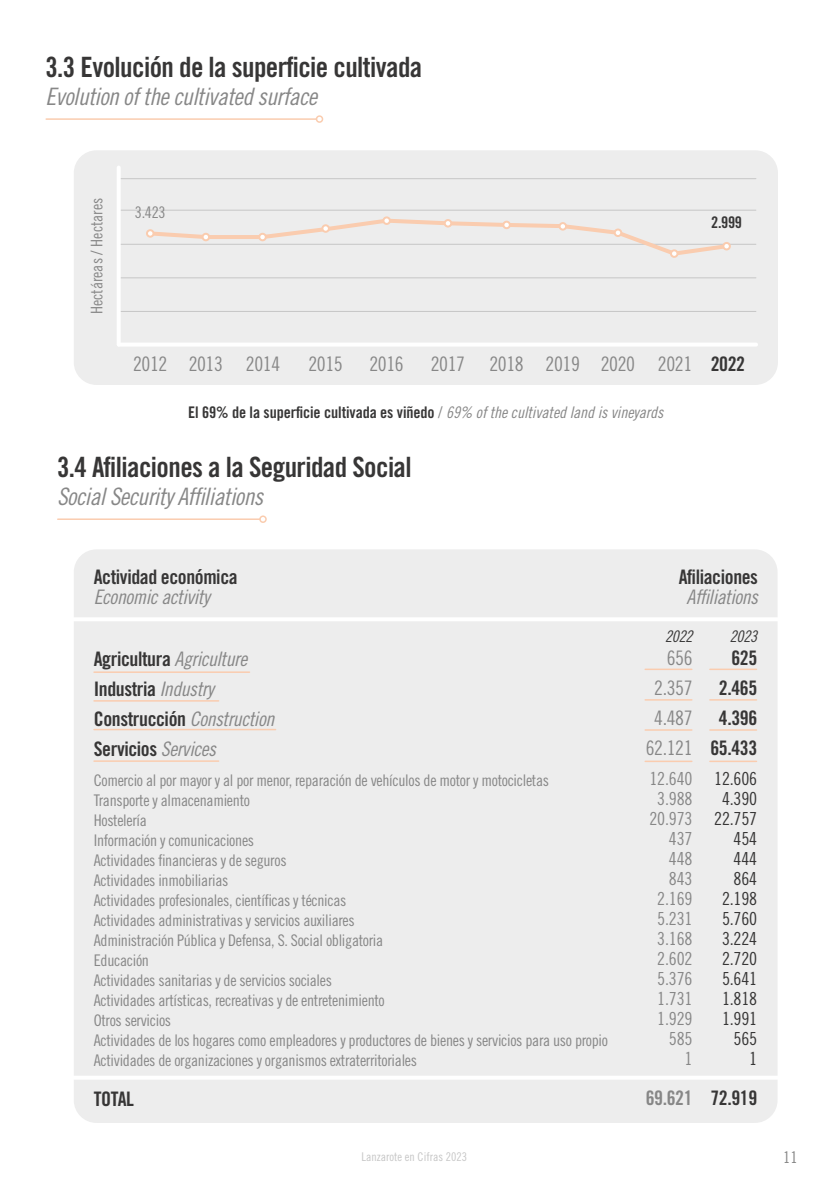
<style>
.page{position:relative;width:840px;height:1191px;background:#fff}
.page>*{position:absolute;margin:0;border:0;box-sizing:border-box;transform-origin:0 0}
.t1{font:28px "Trade Gothic LT Std Bd Cn 20";letter-spacing:-.02em;color:#373636}
.t2{font:24px "Trade Gothic LT Std Cn 18 Obl";letter-spacing:-.02em;color:#878787}
.t3{font:20px/30px "Trade Gothic LT Std Bd Cn 20";letter-spacing:-.02em;color:#373636}
.t4{font:20px/30px "Trade Gothic LT Std Cn 18";letter-spacing:-.02em;color:#878787;text-align:right}
.t5{font:20px "Trade Gothic LT Std Cn 18 Obl";letter-spacing:-.02em;color:#878787}
.t6{font:20px "Trade Gothic LT Std Bd Cn 20";color:#878787}
.t7{font:18px/20px "Trade Gothic LT Std Cn 18";letter-spacing:-.01em;color:#373636;text-align:right}
.t8{font:18px/20px "Trade Gothic LT Std Cn 18";letter-spacing:-.01em;color:#878787;text-align:right}
.t9{font:16px/20px "Trade Gothic LT Std Cn 18";letter-spacing:-.02em;color:#878787}
.t10{font:16px "Trade Gothic LT Std Bd Cn 20";letter-spacing:-.005em;color:#373636}
.t11{font:16px "Trade Gothic LT Std Cn 18";color:#878787}
.t12{font:16px "Trade Gothic LT Std Cn 18 Obl";letter-spacing:-.02em;color:#373636}
.t13{font:12px "Trade Gothic LT Std Cn 18";color:#c6c6c6}
.s1{font-family:"Trade Gothic LT Std Cn 18";color:#878787}
.s2{font-family:"Trade Gothic LT Std Cn 18 Obl";color:#878787}
</style>
<div class="page">
<div style="left:74px;top:150px;width:703px;height:235px;background:#ededed;border-radius:23px"></div>
<hr style="left:119px;top:244px;width:636px;height:1px;background:#c6c6c6">
<hr style="left:46px;top:118px;width:270px;height:2px;background:#faccaf">
<div style="left:315px;top:115px;width:8px;height:8px;border:2px solid #faccaf;border-radius:50%"></div>
<hr style="left:119px;top:342px;width:636px;height:4px;background:#fff">
<hr style="left:119px;top:311px;width:636px;height:1px;background:#c6c6c6">
<hr style="left:119px;top:277px;width:636px;height:1px;background:#c6c6c6">
<hr style="left:119px;top:210px;width:636px;height:1px;background:#c6c6c6">
<hr style="left:119px;top:178px;width:636px;height:1px;background:#c6c6c6">
<hr style="left:117px;top:167px;width:4px;height:177px;background:#fff">
<hr style="left:58px;top:518px;width:202px;height:2px;background:#faccaf">
<div style="left:259px;top:515px;width:7px;height:8px;border:2px solid #faccaf;border-radius:50%"></div>
<div style="left:74px;top:549px;width:703px;height:574px;background:#ededed;border-radius:23px"></div>
<hr style="left:40px;top:617px;width:782px;height:4px;background:#fff">
<hr style="left:74px;top:1076px;width:703px;height:3px;background:#fff">
<hr style="left:709px;top:668px;width:47px;height:2px;background:#faccaf">
<hr style="left:644px;top:668px;width:47px;height:2px;background:#faccaf">
<hr style="left:709px;top:699px;width:47px;height:1px;background:#faccaf">
<hr style="left:644px;top:699px;width:47px;height:1px;background:#faccaf">
<hr style="left:709px;top:729px;width:47px;height:1px;background:#faccaf">
<hr style="left:644px;top:729px;width:47px;height:1px;background:#faccaf">
<hr style="left:709px;top:760px;width:47px;height:2px;background:#faccaf">
<hr style="left:644px;top:760px;width:47px;height:2px;background:#faccaf">
<hr style="left:94px;top:671px;width:155px;height:2px;background:#faccaf">
<hr style="left:94px;top:700px;width:124px;height:1px;background:#faccaf">
<hr style="left:94px;top:760px;width:124px;height:2px;background:#faccaf">
<hr style="left:94px;top:729px;width:181px;height:1px;background:#faccaf">
<svg style="left:146px;top:216px;width:584px;height:42px"></svg>
<div style="left:722px;top:242px;width:8px;height:8px;border:2px solid #faccaf;border-radius:50%"></div>
<h1 class="t1" style="left:45px;top:50px;width:378px">3.3 Evolución de la superficie cultivada</h1>
<h2 class="t2" style="left:45px;top:82px;width:273px">Evolution of the cultivated surface</h2>
<p class="t11" style="left:87px;top:314px;width:118px;rotate:-90deg">Hectáreas / Hectares</p>
<p class="t9" style="left:135px;top:202px;width:32px">3.423</p>
<p class="t4" style="left:133px;top:348px;width:148px">2012 2013 2014</p>
<p class="t4" style="left:308px;top:348px;width:36px">2015</p>
<p class="t4" style="left:369px;top:348px;width:36px">2016</p>
<p class="t4" style="left:430px;top:348px;width:263px">2017 2018 2019 2020 2021</p>
<p class="t10" style="left:188px;top:402px;width:476px">El 69% de la superficie cultivada es viñedo <span class="s1">/</span> <span class="s2">69% of the cultivated land is vineyards</span></p>
<h1 class="t1" style="left:57px;top:450px;width:356px">3.4 Afiliaciones a la Seguridad Social</h1>
<h2 class="t2" style="left:57px;top:482px;width:208px">Social Security Affiliations</h2>
<p class="t10" style="left:710px;top:212px;width:32px">2.999</p>
<p class="t3" style="left:710px;top:349px;width:36px">2022</p>
<p class="t3" style="left:94px;top:562px;width:145px">Actividad económica</p>
<p class="t5" style="left:94px;top:585px;width:117px">Economic activity</p>
<p class="t3" style="left:94px;top:643px;width:182px">Agricultura <span class="s2">Agriculture<br></span>Industria <span class="s2">Industry<br></span>Construcción <span class="s2">Construction<br></span>Servicios <span class="s2">Services</span></p>
<p class="t9" style="left:94px;top:770px;width:515px">Comercio al por mayor y al por menor, reparación de vehículos de motor y motocicletas Transporte y almacenamiento<br>Hostelería<br>Información y comunicaciones<br>Actividades financieras y de seguros<br>Actividades inmobiliarias<br>Actividades profesionales, científicas y técnicas<br>Actividades administrativas y servicios auxiliares<br>Administración Pública y Defensa, S. Social obligatoria<br>Educación<br>Actividades sanitarias y de servicios sociales<br>Actividades artísticas, recreativas y de entretenimiento<br>Otros servicios<br>Actividades de los hogares como empleadores y productores de bienes y servicios para uso propio Actividades de organizaciones y organismos extraterritoriales</p>
<p class="t3" style="left:94px;top:1083px;width:42px">TOTAL</p>
<p class="t3" style="left:678px;top:562px;width:81px">Afiliaciones</p>
<p class="t5" style="left:686px;top:585px;width:73px">Affiliations</p>
<p class="t12" style="left:664px;top:626px;width:29px">2022</p>
<p class="t12" style="left:729px;top:627px;width:29px">2023</p>
<p class="t4" style="left:645px;top:642px;width:48px">656<br>2.357<br>4.487<br>62.121</p>
<p class="t8" style="left:649px;top:768px;width:45px">12.640<br>3.988<br>20.973<br>437<br>448<br>843<br>2.169<br>5.231<br>3.168<br>2.602<br>5.376<br>1.731<br>1.929<br>585<br>1</p>
<p class="t6" style="left:645px;top:1085px;width:48px">69.621</p>
<p class="t3" style="left:710px;top:642px;width:48px;text-align:right">625<br>2.465<br>4.396<br>65.433</p>
<p class="t7" style="left:713px;top:768px;width:45px">12.606<br>4.390<br>22.757<br>454<br>444<br>864<br>2.198<br>5.760<br>3.224<br>2.720<br>5.641<br>1.818<br>1.991<br>565<br>1</p>
<p class="t3" style="left:710px;top:1082px;width:48px">72.919</p>
<p class="t13" style="left:361px;top:1149px;width:107px">Lanzarote en Cifras 2023</p>
<p class="t9" style="left:782px;top:1146px;width:16px">11</p>
</div>
